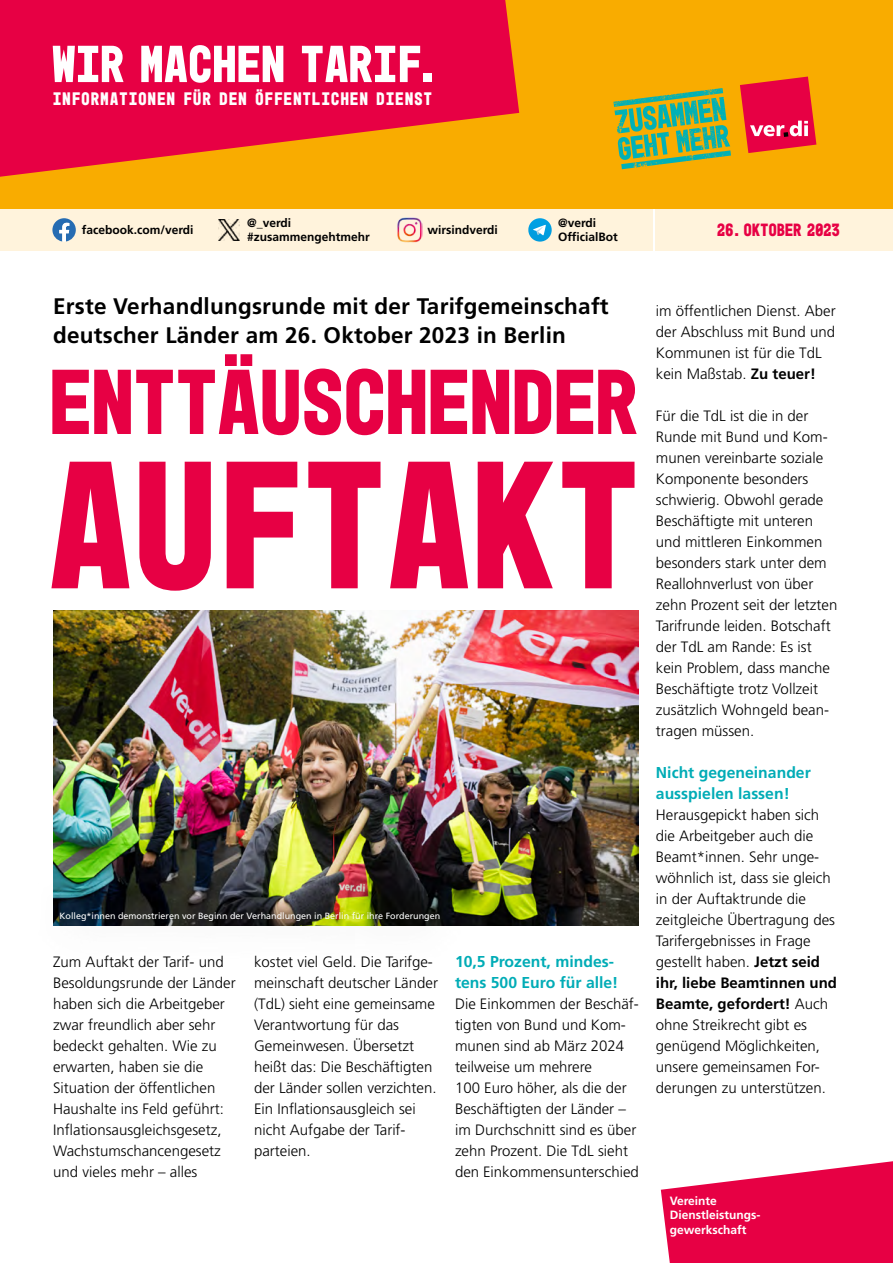
<style>
.page{position:relative;width:893px;height:1263px;background:#fff}
.page>*{position:absolute;margin:0;border:0;box-sizing:border-box;transform-origin:0 0}
.Ueberschrift_28Pt{font:700 184.05px "Mono 45 Headline";letter-spacing:.02em;color:#e70044}
.Ueberschrift_28Pt-2{font:700 93.45px "Mono 45 Headline";letter-spacing:.01em;color:#e70044}
.t1{font:700 52.8px "Mono 45 Headline";letter-spacing:.02em;color:#fff}
.Dachzeile{font:700 22.5px/28.5px "Frutiger LT Pro";letter-spacing:.01em;color:#000}
.t2{font:700 18.45px "Mono 45 Headline";letter-spacing:.075em;color:#fff}
.t3{font:700 18px "Mono 45 Headline";letter-spacing:.02em;color:#e70044}
.Zwischenueberschrift{font:700 15.75px/21px "Frutiger LT Pro";color:#00acb6}
.Fliesstext_10Pt{font:300 15px/21px "Frutiger LT Pro";color:#000}
.t4{font:700 12px/14.4px "Frutiger LT Pro";color:#000}
.t5{font:700 12px/14.2px "Frutiger LT Pro";color:#fff}
.t6{font:9px "Frutiger LT Pro";color:#fff}
.s1{font-weight:700}
</style>
<div class="page">
<div style="left:656px;top:208px;width:237px;height:43px;background:#fff3dc"></div>
<div style="left:0;top:208px;width:653px;height:43px;background:#fff3dc"></div>
<svg style="left:52px;top:218px;width:24px;height:24px"></svg>
<svg style="left:528px;top:218px;width:24px;height:24px"></svg>
<svg style="left:533px;top:225px;width:13px;height:10px"></svg>
<img style="left:397px;top:218px;width:25px;height:24px">
<img style="left:218px;top:219px;width:21px;height:22px">
<div style="left:0;top:0;width:893px;height:208px;background:#f9ac00"></div>
<svg style="left:661px;top:1161px;width:232px;height:102px;background:#ea2761"></svg>
<svg style="left:740px;top:77px;width:76px;height:76px"></svg>
<svg style="left:613px;top:88px;width:118px;height:81px"></svg>
<svg style="left:0;top:0;width:519px;height:177px;fill:#e70044"></svg>
<img style="left:53px;top:610px;width:586px;height:315px">
<div style="left:23px;top:867px;width:453px;height:97px;background:#000;opacity:.75"></div>
<h3 class="t1" style="left:52px;top:33px;width:388px">WIR MACHEN TARIF.</h3>
<p class="t2" style="left:53px;top:88px;width:380px">INFORMATIONEN FÜR DEN ÖFFENTLICHEN DIENST</p>
<p class="t4" style="left:247px;top:216px;width:124px">@_verdi #zusammengehtmehr</p>
<p class="t4" style="left:558px;top:216px;width:61px">@verdi<br>OfficialBot</p>
<p class="t4" style="left:82px;top:223px;width:113px">facebook.com/verdi</p>
<p class="t4" style="left:427px;top:223px;width:72px">wirsindverdi</p>
<p class="t3" style="left:717px;top:219px;width:124px">26. OKTOBER 2023</p>
<p class="Dachzeile" style="left:53px;top:292px;width:557px">Erste Verhandlungsrunde mit der Tarifgemeinschaft deutscher Länder am 26. Oktober 2023 in Berlin</p>
<p class="Ueberschrift_28Pt-2" style="left:50px;top:347px;width:589px">ENTTÄUSCHENDER</p>
<p class="Ueberschrift_28Pt" style="left:50px;top:417px;width:590px">AUFTAKT</p>
<p class="t6" style="left:60px;top:911px;width:382px">Kolleg*innen demonstrieren vor Beginn der Verhandlungen in Berlin für ihre Forderungen</p>
<p class="Fliesstext_10Pt" style="left:53px;top:952px;width:184px">Zum Auftakt der Tarif- und<br>Besoldungsrunde der Länder haben sich die Arbeitgeber zwar freundlich aber sehr bedeckt gehalten. Wie zu erwarten, haben sie die<br>Situation der öffentlichen<br>Haushalte ins Feld geführt:<br>Inflationsausgleichsgesetz,<br>Wachstumschancengesetz und vieles mehr – alles</p>
<p class="Zwischenueberschrift" style="left:455px;top:951px;width:165px">10,5 Prozent, mindes&shy;tens 500 Euro für alle!</p>
<p class="Fliesstext_10Pt" style="left:254px;top:952px;width:185px">kostet viel Geld. Die Tarifge&shy;meinschaft deutscher Länder (TdL) sieht eine gemeinsame<br>Verantwortung für das<br>Gemeinwesen. Übersetzt heißt das: Die Beschäftigten der Länder sollen verzichten.<br>Ein Inflationsausgleich sei nicht Aufgabe der Tarif&shy;parteien.</p>
<p class="Fliesstext_10Pt" style="left:455px;top:994px;width:185px">Die Einkommen der Beschäf&shy;tigten von Bund und Kom&shy;munen sind ab März 2024 teilweise um mehrere<br>100 Euro höher, als die der<br>Beschäftigten der Länder – im Durchschnitt sind es über zehn Prozent. Die TdL sieht den Einkommensunterschied</p>
<p class="Fliesstext_10Pt" style="left:656px;top:301px;width:181px">im öffentlichen Dienst. Aber der Abschluss mit Bund und<br>Kommunen ist für die TdL kein Maßstab. <span class="s1">Zu teuer!</span></p>
<p class="Fliesstext_10Pt" style="left:656px;top:406px;width:183px">Für die TdL ist die in der<br>Runde mit Bund und Kom&shy;munen vereinbarte soziale<br>Komponente besonders schwierig. Obwohl gerade<br>Beschäftigte mit unteren und mittleren Einkommen besonders stark unter dem<br>Reallohnverlust von über zehn Prozent seit der letzten<br>Tarifrunde leiden. Botschaft der TdL am Rande: Es ist kein Problem, dass manche<br>Beschäftigte trotz Vollzeit zusätzlich Wohngeld bean&shy;tragen müssen.</p>
<p class="Zwischenueberschrift" style="left:656px;top:762px;width:156px">Nicht gegeneinander ausspielen lassen!</p>
<p class="Fliesstext_10Pt" style="left:656px;top:805px;width:183px">Herausgepickt haben sich die Arbeitgeber auch die<br>Beamt*innen. Sehr unge&shy;wöhnlich ist, dass sie gleich in der Auftaktrunde die zeitgleiche Übertragung des<br>Tarifergebnisses in Frage gestellt haben. <span class="s1">Jetzt seid ihr, liebe Beamtinnen und<br>Beamte, gefordert!</span> Auch ohne Streikrecht gibt es genügend Möglichkeiten, unsere gemeinsamen For&shy;derungen zu unterstützen.</p>
<p class="t5" style="left:670px;top:1194px;width:92px">Vereinte<br>Dienstleistungs&shy;gewerkschaft</p>
</div>
